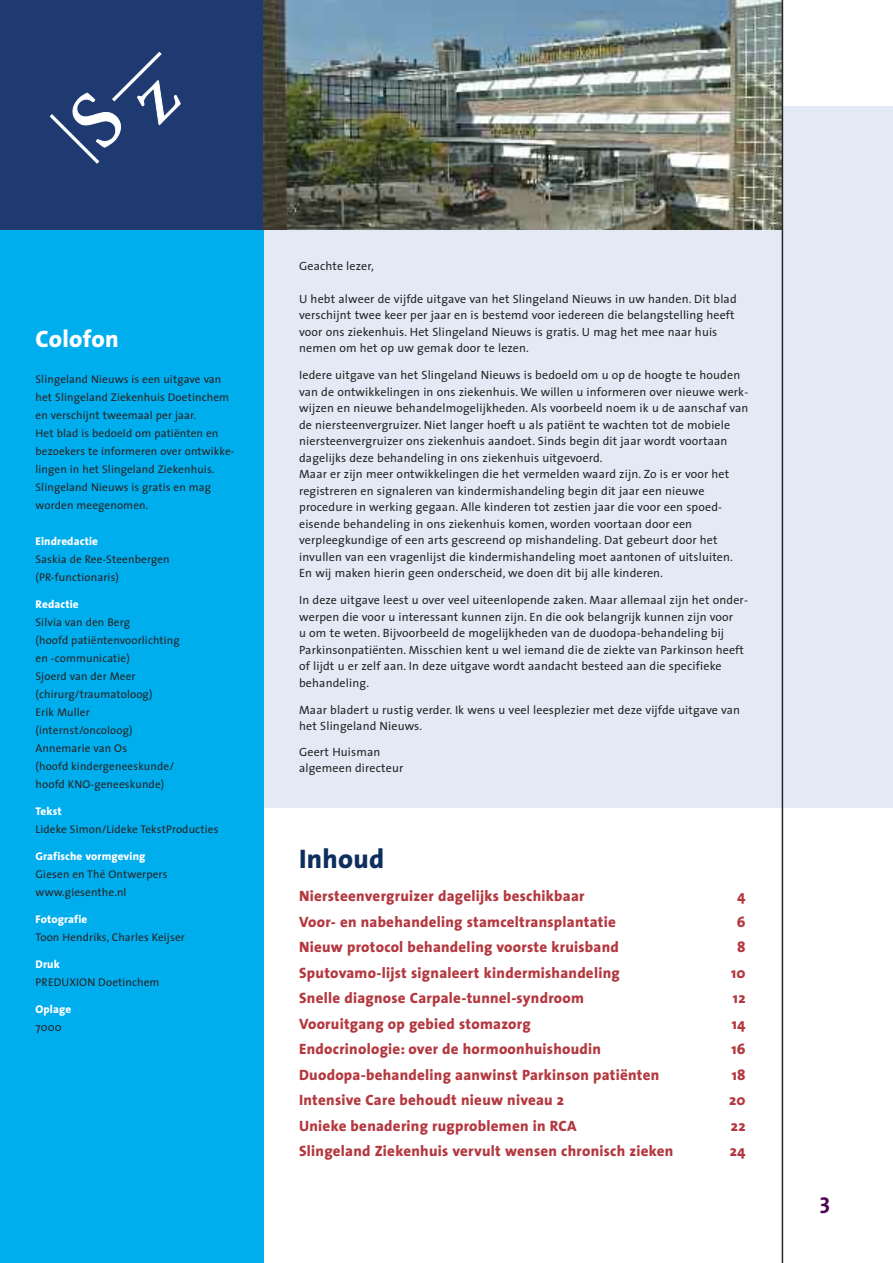
<style>
.page{position:relative;width:893px;height:1263px;background:#fff}
.page>*{position:absolute;margin:0;border:0;box-sizing:border-box;transform-origin:0 0}
.t1{font:800 27px "The Sans";letter-spacing:.01em;color:#0e2e5e}
.t2{font:800 24px "The Sans";letter-spacing:.01em;color:#fff}
.t3{font:700 22.5px "The Sans";color:#4e0357}
.t4{font:800 15px "The Sans";letter-spacing:.02em;color:#b4383f}
.t5{font:12px/16.5px "The Sans";letter-spacing:.01em;color:#272627}
.t6{font:11.25px/18px "The Sans";letter-spacing:.01em;color:#272627}
.t7{font:800 11.25px "The Sans";letter-spacing:.01em;color:#fff}
</style>
<div class="page">
<div style="left:264px;top:106px;width:629px;height:702px;background:#e3eaf6"></div>
<div style="left:0;top:230px;width:264px;height:1033px;background:#00aded"></div>
<div style="left:0;top:0;width:264px;height:230px;background:#1e3a71"></div>
<svg style="left:50px;top:52px;width:130px;height:111px"></svg>
<img style="left:264px;top:0;width:518px;height:230px">
<hr style="left:782px;top:0;width:1px;height:1263px;background:#272627">
<h2 class="t2" style="left:36px;top:329px;width:85px">Colofon</h2>
<p class="t6" style="left:36px;top:371px;width:201px">Slingeland Nieuws is een uitgave van het Slingeland Ziekenhuis Doetinchem en verschijnt tweemaal per jaar.<br>Het blad is bedoeld om patiënten en bezoekers te informeren over ontwikke&shy;lingen in het Slingeland Ziekenhuis.<br>Slingeland Nieuws is gratis en mag worden meegenomen.</p>
<p class="t7" style="left:36px;top:537px;width:64px">Eindredactie</p>
<p class="t6" style="left:36px;top:551px;width:136px">Saskia de Ree-Steenbergen (PR-functionaris)</p>
<p class="t7" style="left:36px;top:600px;width:45px">Redactie</p>
<p class="t6" style="left:36px;top:614px;width:146px">Silvia van den Berg<br>(hoofd patiëntenvoorlichting en -communicatie)<br>Sjoerd van der Meer (chirurg/traumatoloog)<br>Erik Muller (internst/oncoloog)<br>Annemarie van Os<br>(hoofd kindergeneeskunde/ hoofd KNO-geneeskunde)</p>
<p class="t7" style="left:36px;top:807px;width:28px">Tekst</p>
<p class="t6" style="left:36px;top:821px;width:184px">Lideke Simon/Lideke TekstProducties</p>
<p class="t7" style="left:36px;top:852px;width:112px">Grafische vormgeving</p>
<p class="t6" style="left:36px;top:866px;width:134px">Giesen en Thé Ontwerpers www.giesenthe.nl</p>
<p class="t7" style="left:36px;top:915px;width:53px">Fotografie</p>
<p class="t6" style="left:36px;top:929px;width:151px">Toon Hendriks, Charles Keijser</p>
<p class="t7" style="left:36px;top:960px;width:26px">Druk</p>
<p class="t6" style="left:36px;top:974px;width:126px">PREDUXION Doetinchem</p>
<p class="t7" style="left:36px;top:1005px;width:37px">Oplage</p>
<p class="t6" style="left:36px;top:1019px;width:28px">7000</p>
<p class="t5" style="left:299px;top:259px;width:76px">Geachte lezer,</p>
<p class="t5" style="left:299px;top:292px;width:439px">U hebt alweer de vijfde uitgave van het Slingeland Nieuws in uw handen. Dit blad verschijnt twee keer per jaar en is bestemd voor iedereen die belangstelling heeft voor ons ziekenhuis. Het Slingeland Nieuws is gratis. U mag het mee naar huis nemen om het op uw gemak door te lezen.</p>
<p class="t5" style="left:299px;top:368px;width:451px">Iedere uitgave van het Slingeland Nieuws is bedoeld om u op de hoogte te houden van de ontwikkelingen in ons ziekenhuis. We willen u informeren over nieuwe werk&shy;wijzen en nieuwe behandelmogelijkheden. Als voorbeeld noem ik u de aanschaf van de niersteenvergruizer. Niet langer hoeft u als patiënt te wachten tot de mobiele niersteenvergruizer ons ziekenhuis aandoet. Sinds begin dit jaar wordt voortaan dagelijks deze behandeling in ons ziekenhuis uitgevoerd.<br>Maar er zijn meer ontwikkelingen die het vermelden waard zijn. Zo is er voor het registreren en signaleren van kindermishandeling begin dit jaar een nieuwe procedure in werking gegaan. Alle kinderen tot zestien jaar die voor een spoed&shy;eisende behandeling in ons ziekenhuis komen, worden voortaan door een verpleegkundige of een arts gescreend op mishandeling. Dat gebeurt door het invullen van een vragenlijst die kindermishandeling moet aantonen of uitsluiten.<br>En wij maken hierin geen onderscheid, we doen dit bij alle kinderen.</p>
<p class="t5" style="left:299px;top:593px;width:450px">In deze uitgave leest u over veel uiteenlopende zaken. Maar allemaal zijn het onder&shy;werpen die voor u interessant kunnen zijn. En die ook belangrijk kunnen zijn voor<br>u om te weten. Bijvoorbeeld de mogelijkheden van de duodopa-behandeling bij Parkinsonpatiënten. Misschien kent u wel iemand die de ziekte van Parkinson heeft of lijdt u er zelf aan. In deze uitgave wordt aandacht besteed aan die specifieke behandeling.</p>
<p class="t5" style="left:299px;top:703px;width:442px">Maar bladert u rustig verder. Ik wens u veel leesplezier met deze vijfde uitgave van het Slingeland Nieuws.</p>
<p class="t5" style="left:299px;top:745px;width:106px">Geert Huisman algemeen directeur</p>
<h1 class="t1" style="left:299px;top:848px;width:87px">Inhoud</h1>
<p class="t4" style="left:299px;top:890px;width:287px">Niersteenvergruizer dagelijks beschikbaar</p>
<p class="t4" style="left:737px;top:890px;width:10px">4</p>
<p class="t4" style="left:299px;top:915px;width:318px">Voor- en nabehandeling stamceltransplantatie</p>
<p class="t4" style="left:737px;top:915px;width:10px">6</p>
<p class="t4" style="left:299px;top:941px;width:321px">Nieuw protocol behandeling voorste kruisband</p>
<p class="t4" style="left:737px;top:941px;width:10px">8</p>
<p class="t4" style="left:299px;top:966px;width:322px">Sputovamo-lijst signaleert kindermishandeling</p>
<p class="t4" style="left:731px;top:966px;width:16px">10</p>
<p class="t4" style="left:299px;top:992px;width:286px">Snelle diagnose Carpale-tunnel-syndroom</p>
<p class="t4" style="left:733px;top:992px;width:14px">12</p>
<p class="t4" style="left:299px;top:1017px;width:233px">Vooruitgang op gebied stomazorg</p>
<p class="t4" style="left:732px;top:1017px;width:15px">14</p>
<p class="t4" style="left:299px;top:1043px;width:303px">Endocrinologie: over de hormoonhuishoudin</p>
<p class="t4" style="left:731px;top:1043px;width:16px">16</p>
<p class="t4" style="left:299px;top:1068px;width:362px">Duodopa-behandeling aanwinst Parkinson patiënten</p>
<p class="t4" style="left:732px;top:1068px;width:15px">18</p>
<p class="t4" style="left:299px;top:1094px;width:267px">Intensive Care behoudt nieuw niveau 2</p>
<p class="t4" style="left:729px;top:1094px;width:18px">20</p>
<p class="t4" style="left:299px;top:1119px;width:279px">Unieke benadering rugproblemen in RCA</p>
<p class="t4" style="left:731px;top:1119px;width:16px">22</p>
<p class="t4" style="left:299px;top:1145px;width:376px">Slingeland Ziekenhuis vervult wensen chronisch zieken</p>
<p class="t4" style="left:730px;top:1145px;width:17px">24</p>
<h3 class="t3" style="left:820px;top:1193px;width:12px">3</h3>
</div>
